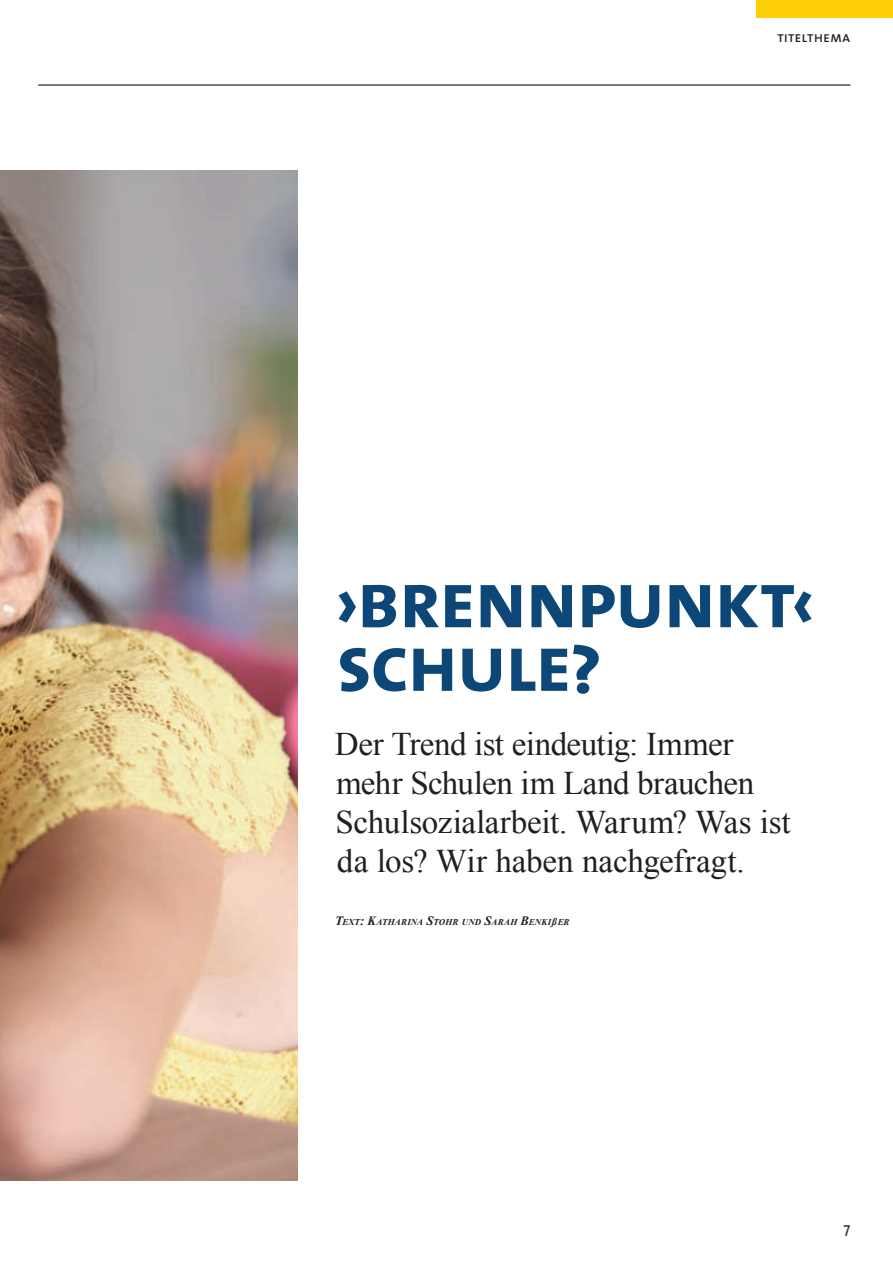
<style>
.page{position:relative;width:893px;height:1263px;background:#fff}
.page>*{position:absolute;margin:0;border:0;box-sizing:border-box;transform-origin:0 0}
.t1{font:81px/63.6px "The Sans Bold Caps";letter-spacing:-.025em;color:#0d4777}
.t2{font:33px/39px "Times New Roman";letter-spacing:-.01em;color:#231f20}
.t3{font:15px "The Sans Caps";color:#231f20}
.t4{font:15px "The Sans";color:#231f20}
.t5{font:italic 700 8.85px "Times New Roman";letter-spacing:.02em;color:#231f20}
.s1{font-size:12.75px}
.s2{font-size:10.5px}
</style>
<div class="page">
<img style="left:0;top:170px;width:298px;height:1010px">
<hr style="left:38px;top:84px;width:812px;height:2px;background:#231f20">
<div style="left:757px;top:0;width:136px;height:17px;background:#fece08"></div>
<p class="t3" style="left:777px;top:24px;width:75px">titelthema</p>
<h1 class="t1" style="left:334px;top:566px;width:484px">›brennpunkt‹ schule?</h1>
<p class="t2" style="left:335px;top:724px;width:457px">Der Trend ist eindeutig: Immer mehr Schulen im Land brauchen<br>Schulsozialarbeit. Warum? Was ist da los? Wir haben nachgefragt.</p>
<p class="t5" style="left:335px;top:916px;width:236px"><span class="s1">T</span>EXT<span class="s1">: K</span>ATHARINA <span class="s1">S</span>TOHR UND <span class="s1">S</span>ARAH <span class="s1">B</span>ENKI<span class="s2">ß</span>ER</p>
<p class="t4" style="left:844px;top:1215px;width:8px">7</p>
</div>
